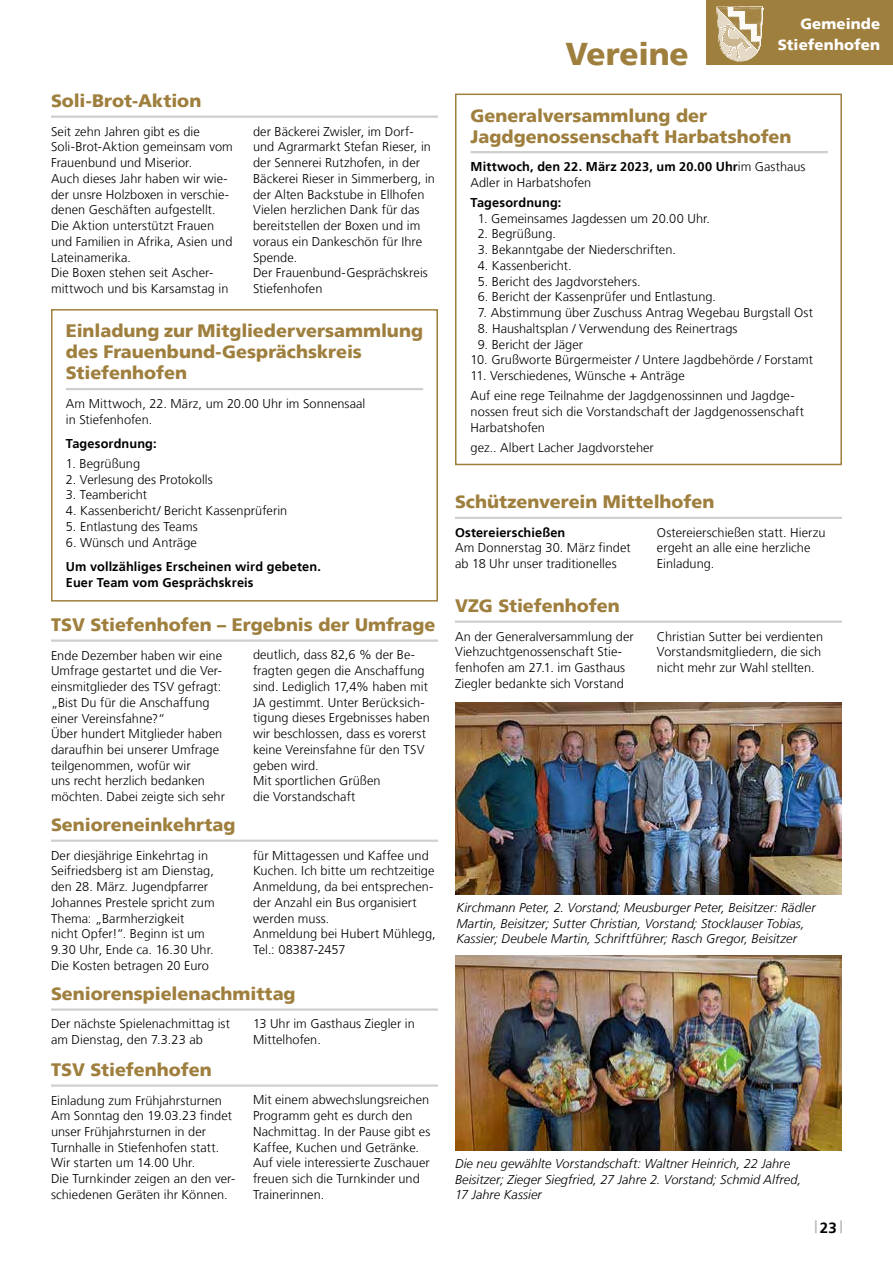
<style>
.page{position:relative;width:893px;height:1263px;background:#fff}
.page>*{position:absolute;margin:0;border:0;box-sizing:border-box;transform-origin:0 0}
.t1{font:900 31.5px "Frutiger LT";letter-spacing:-.005em;color:#9f7f3e}
.t2{font:900 18px/21px "Frutiger LT";color:#9f7f3e}
.t3{font:900 15px/21px "Frutiger LT";letter-spacing:.005em;color:#fff;text-align:right}
.t4{font:700 15px "Frutiger LT";color:#000}
.t5{font:300 12.75px/15.8px "Frutiger LT";letter-spacing:.005em;color:#000}
.t6{font:italic 300 12.75px/15.8px "Frutiger LT";letter-spacing:.005em;color:#000}
.t7{font:700 12.75px/15.8px "Frutiger LT";letter-spacing:.01em;color:#000}
.s1{font-weight:300}
</style>
<div class="page">
<svg style="left:815px;top:1220px;width:1px;height:13px"></svg>
<svg style="left:840px;top:1220px;width:2px;height:13px"></svg>
<div style="left:706px;top:0;width:187px;height:65px;background:#9f7f3e"></div>
<img style="left:716px;top:6px;width:48px;height:56px">
<hr style="left:51px;top:116px;width:387px;height:2px;background:#cecfcf">
<hr style="left:66px;top:388px;width:357px;height:2px;background:#cecfcf">
<div style="left:51px;top:309px;width:387px;height:292px;border:2px solid #9f7f3e"></div>
<div style="left:455px;top:94px;width:387px;height:371px;border:2px solid #9f7f3e"></div>
<hr style="left:51px;top:639px;width:387px;height:3px;background:#cecfcf">
<hr style="left:51px;top:839px;width:387px;height:3px;background:#cecfcf">
<hr style="left:51px;top:1008px;width:387px;height:3px;background:#cecfcf">
<hr style="left:455px;top:517px;width:387px;height:2px;background:#cecfcf">
<hr style="left:471px;top:151px;width:357px;height:2px;background:#cecfcf">
<hr style="left:51px;top:1084px;width:387px;height:3px;background:#cecfcf">
<hr style="left:455px;top:620px;width:387px;height:3px;background:#cecfcf">
<img style="left:455px;top:702px;width:387px;height:193px">
<img style="left:455px;top:955px;width:387px;height:196px">
<h2 class="t2" style="left:51px;top:90px;width:152px">Soli-Brot-Aktion</h2>
<p class="t5" style="left:51px;top:123px;width:183px">Seit zehn Jahren gibt es die<br>Soli-Brot-Aktion gemeinsam vom<br>Frauenbund und Miserior.<br>Auch dieses Jahr haben wir wie&shy;der unsre Holzboxen in verschie&shy;denen Geschäften aufgestellt.<br>Die Aktion unterstützt Frauen und Familien in Afrika, Asien und<br>Lateinamerika.<br>Die Boxen stehen seit Ascher&shy;mittwoch und bis Karsamstag in</p>
<p class="t5" style="left:253px;top:123px;width:183px">der Bäckerei Zwisler, im Dorf&shy;und Agrarmarkt Stefan Rieser, in der Sennerei Rutzhofen, in der<br>Bäckerei Rieser in Simmerberg, in der Alten Backstube in Ellhofen<br>Vielen herzlichen Dank für das bereitstellen der Boxen und im voraus ein Dankeschön für Ihre<br>Spende.<br>Der Frauenbund-Gesprächskreis<br>Stiefenhofen</p>
<h2 class="t2" style="left:66px;top:321px;width:359px">Einladung zur Mitgliederversammlung des Frauenbund-Gesprächskreis<br>Stiefenhofen</h2>
<p class="t5" style="left:66px;top:396px;width:301px">Am Mittwoch, 22. März, um 20.00 Uhr im Sonnensaal in Stiefenhofen.</p>
<p class="t7" style="left:66px;top:436px;width:92px">Tagesordnung:</p>
<p class="t5" style="left:66px;top:456px;width:76px">1. Begrüßung</p>
<p class="t5" style="left:66px;top:472px;width:148px">2. Verlesung des Protokolls</p>
<p class="t5" style="left:66px;top:487px;width:83px">3. Teambericht</p>
<p class="t5" style="left:66px;top:503px;width:223px">4. Kassenbericht/ Bericht Kassenprüferin</p>
<p class="t5" style="left:66px;top:519px;width:133px">5. Entlastung des Teams</p>
<p class="t5" style="left:66px;top:535px;width:133px">6. Wünsch und Anträge</p>
<p class="t7" style="left:66px;top:559px;width:257px">Um vollzähliges Erscheinen wird gebeten.<br>Euer Team vom Gesprächskreis</p>
<h2 class="t2" style="left:51px;top:614px;width:386px">TSV Stiefenhofen – Ergebnis der Umfrage</h2>
<p class="t5" style="left:51px;top:647px;width:175px">Ende Dezember haben wir eine<br>Umfrage gestartet und die Ver&shy;einsmitglieder des TSV gefragt: „Bist Du für die Anschaffung einer Vereinsfahne?“<br>Über hundert Mitglieder haben daraufhin bei unserer Umfrage teilgenommen, wofür wir<br>uns recht herzlich bedanken möchten. Dabei zeigte sich sehr</p>
<p class="t5" style="left:253px;top:647px;width:178px">deutlich, dass 82,6 % der Be&shy;fragten gegen die Anschaffung sind. Lediglich 17,4% haben mit<br>JA gestimmt. Unter Berücksich&shy;tigung dieses Ergebnisses haben wir beschlossen, dass es vorerst keine Vereinsfahne für den TSV geben wird.<br>Mit sportlichen Grüßen<br>die Vorstandschaft</p>
<h2 class="t2" style="left:51px;top:814px;width:186px">Senioreneinkehrtag</h2>
<p class="t5" style="left:51px;top:847px;width:165px">Der diesjährige Einkehrtag in<br>Seifriedsberg ist am Dienstag, den 28. März. Jugendpfarrer<br>Johannes Prestele spricht zum<br>Thema: „Barmherzigkeit<br>nicht Opfer!“. Beginn ist um<br>9.30 Uhr, Ende ca. 16.30 Uhr.<br>Die Kosten betragen 20 Euro</p>
<p class="t5" style="left:253px;top:847px;width:184px">für Mittagessen und Kaffee und<br>Kuchen. Ich bitte um rechtzeitige<br>Anmeldung, da bei entsprechen&shy;der Anzahl ein Bus organisiert werden muss.<br>Anmeldung bei Hubert Mühlegg,<br>Tel.: 08387-2457</p>
<h2 class="t2" style="left:51px;top:983px;width:246px">Seniorenspielenachmittag</h2>
<p class="t5" style="left:51px;top:1016px;width:181px">Der nächste Spielenachmittag ist am Dienstag, den 7.3.23 ab</p>
<p class="t5" style="left:253px;top:1016px;width:163px">13 Uhr im Gasthaus Ziegler in<br>Mittelhofen.</p>
<h2 class="t2" style="left:51px;top:1059px;width:162px">TSV Stiefenhofen</h2>
<p class="t5" style="left:51px;top:1092px;width:186px">Einladung zum Frühjahrsturnen<br>Am Sonntag den 19.03.23 findet unser Frühjahrsturnen in der<br>Turnhalle in Stiefenhofen statt.<br>Wir starten um 14.00 Uhr.<br>Die Turnkinder zeigen an den ver&shy;schiedenen Geräten ihr Können.</p>
<p class="t5" style="left:253px;top:1092px;width:179px">Mit einem abwechslungsreichen<br>Programm geht es durch den<br>Nachmittag. In der Pause gibt es<br>Kaffee, Kuchen und Getränke.<br>Auf viele interessierte Zuschauer freuen sich die Turnkinder und<br>Trainerinnen.</p>
<h1 class="t1" style="left:565px;top:35px;width:125px">Vereine</h1>
<p class="t3" style="left:778px;top:13px;width:104px">Gemeinde<br>Stiefenhofen</p>
<h2 class="t2" style="left:471px;top:105px;width:322px">Generalversammlung der<br>Jagdgenossenschaft Harbatshofen</h2>
<p class="t7" style="left:471px;top:159px;width:336px">Mittwoch, den 22. März 2023, um 20.00 Uhr<span class="s1">im Gasthaus<br>Adler in Harbatshofen</span></p>
<p class="t7" style="left:471px;top:195px;width:92px">Tagesordnung:</p>
<p class="t5" style="left:478px;top:210px;width:234px">1. Gemeinsames Jagdessen um 20.00 Uhr.</p>
<p class="t5" style="left:478px;top:226px;width:80px">2. Begrüßung.</p>
<p class="t5" style="left:478px;top:242px;width:200px">3. Bekanntgabe der Niederschriften.</p>
<p class="t5" style="left:478px;top:258px;width:95px">4. Kassenbericht.</p>
<p class="t5" style="left:478px;top:273px;width:164px">5. Bericht des Jagdvorstehers.</p>
<p class="t5" style="left:478px;top:289px;width:240px">6. Bericht der Kassenprüfer und Entlastung.</p>
<p class="t5" style="left:478px;top:305px;width:337px">7. Abstimmung über Zuschuss Antrag Wegebau Burgstall Ost</p>
<p class="t5" style="left:478px;top:321px;width:261px">8. Haushaltsplan / Verwendung des Reinertrags</p>
<p class="t5" style="left:478px;top:336px;width:107px">9. Bericht der Jäger</p>
<p class="t5" style="left:471px;top:352px;width:344px">10. Grußworte Bürgermeister / Untere Jagdbehörde / Forstamt</p>
<p class="t5" style="left:471px;top:366px;width:326px;line-height:20px">11. Verschiedenes, Wünsche + Anträge<br>Auf eine rege Teilnahme der Jagdgenossinnen und Jagdge-</p>
<p class="t5" style="left:471px;top:404px;width:335px">nossen freut sich die Vorstandschaft der Jagdgenossenschaft<br>Harbatshofen</p>
<p class="t5" style="left:471px;top:439px;width:185px">gez.. Albert Lacher Jagdvorsteher</p>
<h2 class="t2" style="left:455px;top:491px;width:261px">Schützenverein Mittelhofen</h2>
<p class="t7" style="left:455px;top:524px;width:112px">Ostereierschießen</p>
<p class="t5" style="left:455px;top:540px;width:177px">Am Donnerstag 30. März findet ab 18 Uhr unser traditionelles</p>
<p class="t5" style="left:657px;top:525px;width:170px">Ostereierschießen statt. Hierzu ergeht an alle eine herzliche<br>Einladung.</p>
<h2 class="t2" style="left:455px;top:595px;width:166px">VZG Stiefenhofen</h2>
<p class="t5" style="left:455px;top:628px;width:180px">An der Generalversammlung der<br>Viehzuchtgenossenschaft Stie&shy;fenhofen am 27.1. im Gasthaus<br>Ziegler bedankte sich Vorstand</p>
<p class="t5" style="left:657px;top:628px;width:168px">Christian Sutter bei verdienten<br>Vorstandsmitgliedern, die sich nicht mehr zur Wahl stellten.</p>
<p class="t6" style="left:456px;top:900px;width:361px">Kirchmann Peter, 2. Vorstand; Meusburger Peter, Beisitzer: Rädler<br>Martin, Beisitzer; Sutter Christian, Vorstand; Stocklauser Tobias,<br>Kassier; Deubele Martin, Schriftführer; Rasch Gregor, Beisitzer</p>
<p class="t6" style="left:455px;top:1156px;width:348px">Die neu gewählte Vorstandschaft: Waltner Heinrich, 22 Jahre<br>Beisitzer; Zieger Siegfried, 27 Jahre 2. Vorstand; Schmid Alfred,<br>17 Jahre Kassier</p>
<p class="t4" style="left:820px;top:1218px;width:18px">23</p>
</div>
